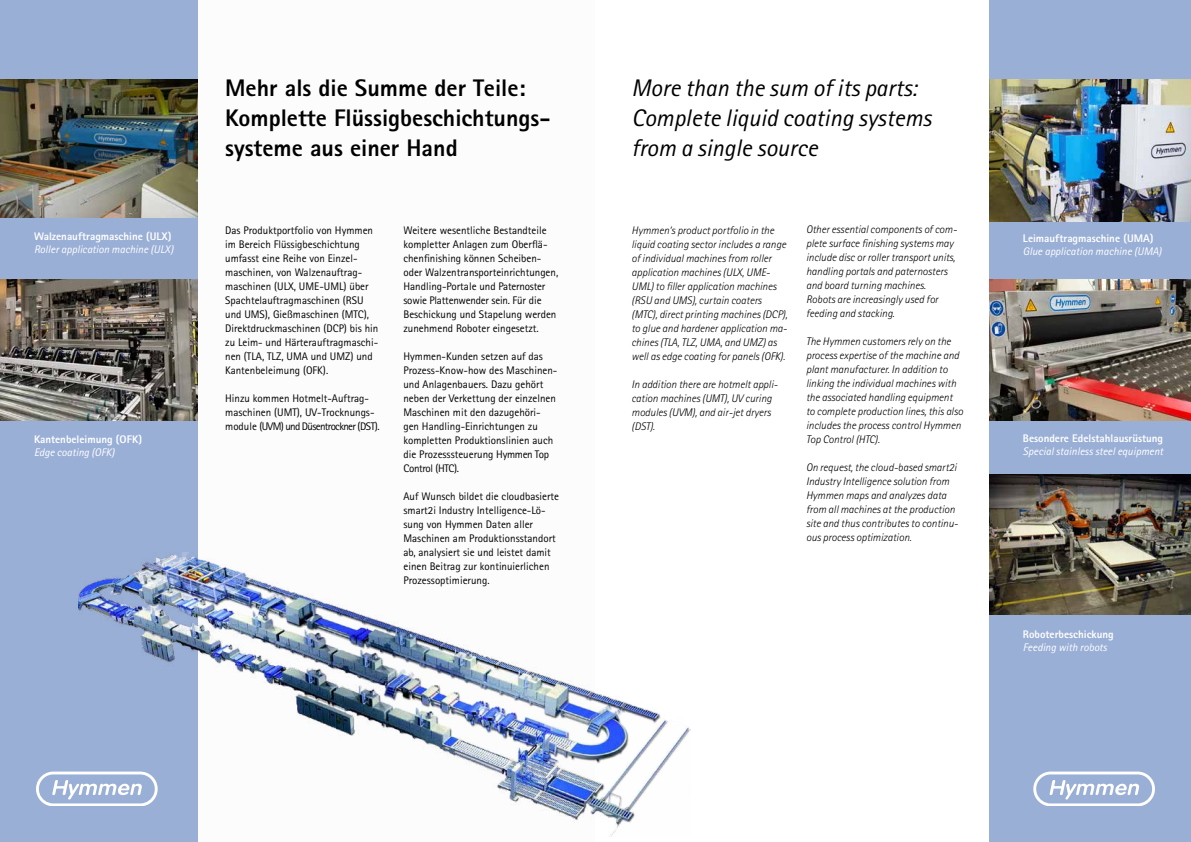
<style>
.page{position:relative;width:1191px;height:842px;background:#9aafd6}
.page>*{position:absolute;margin:0;border:0;box-sizing:border-box;transform-origin:0 0}
.t1{font:800 24px/30px "Rotis Sans Serif Std";color:#000}
.t2{font:italic 24px/30px "Rotis Sans Serif Std";color:#000}
.t3{font:11px/14px "Rotis Sans Serif Std";color:#000}
.t4{font:italic 300 11px/14px "Rotis Sans Serif Std";color:#000}
.t5{font:italic 11px "Rotis Sans Serif Std";color:#fff}
.t6{font:800 11px "Rotis Sans Serif Std";color:#fff}
</style>
<div class="page">
<img style="left:989px;top:79px;width:202px;height:142px">
<img style="left:989px;top:279px;width:202px;height:142px">
<img style="left:989px;top:475px;width:202px;height:140px">
<div style="left:595px;top:0;width:394px;height:842px;background:#fff"></div>
<svg style="left:1033px;top:772px;width:122px;height:34px"></svg>
<svg style="left:36px;top:772px;width:43px;height:34px"></svg>
<img style="left:0;top:79px;width:198px;height:139px">
<img style="left:0;top:279px;width:198px;height:142px">
<div style="left:198px;top:0;width:397px;height:842px;background:#fcfcfc"></div>
<img style="left:79px;top:552px;width:611px;height:285px">
<p class="t6" style="left:34px;top:229px;width:139px">Walzenauftragmaschine (ULX)</p>
<p class="t5" style="left:34px;top:243px;width:141px">Roller application machine (ULX)</p>
<p class="t6" style="left:34px;top:432px;width:109px">Kantenbeleimung (OFK)</p>
<p class="t5" style="left:34px;top:446px;width:82px">Edge coating (OFK)</p>
<h1 class="t1" style="left:225px;top:73px;width:327px">Mehr als die Summe der Teile:<br>Komplette Flüssigbeschichtungs&shy;systeme aus einer Hand</h1>
<p class="t3" style="left:225px;top:223px;width:155px">Das Produktportfolio von Hymmen im Bereich Flüssigbeschichtung umfasst eine Reihe von Einzel&shy;maschinen, von Walzenauftrag&shy;maschinen (ULX, UME-UML) über<br>Spachtelauftragmaschinen (RSU und UMS), Gießmaschinen (MTC),<br>Direktdruckmaschinen (DCP) bis hin zu Leim- und Härterauftragmaschi&shy;nen (TLA, TLZ, UMA und UMZ) und<br>Kantenbeleimung (OFK).</p>
<p class="t3" style="left:225px;top:391px;width:156px">Hinzu kommen Hotmelt-Auftrag&shy;maschinen (UMT), UV-Trocknungs&shy;module (UVM) und Düsentrockner (DST).</p>
<p class="t3" style="left:403px;top:223px;width:156px">Weitere wesentliche Bestandteile kompletter Anlagen zum Oberflä&shy;chenfinishing können Scheiben&shy;oder Walzentransporteinrichtungen, Handling-Portale und Paternoster sowie Plattenwender sein. Für die Beschickung und Stapelung werden zunehmend Roboter eingesetzt.</p>
<p class="t3" style="left:403px;top:349px;width:155px">Hymmen-Kunden setzen auf das<br>Prozess-Know-how des Maschinen&shy;und Anlagenbauers. Dazu gehört neben der Verkettung der einzelnen<br>Maschinen mit den dazugehöri&shy;gen Handling-Einrichtungen zu kompletten Produktionslinien auch die Prozesssteuerung Hymmen Top<br>Control (HTC).</p>
<p class="t3" style="left:403px;top:489px;width:157px">Auf Wunsch bildet die cloudbasierte smart2i Industry Intelligence-Lö&shy;sung von Hymmen Daten aller Maschinen am Produktionsstandort ab, analysiert sie und leistet damit einen Beitrag zur kontinuierlichen Prozessoptimierung.</p>
<h1 class="t2" style="left:631px;top:73px;width:301px">More than the sum of its parts:<br>Complete liquid coating systems from a single source</h1>
<p class="t4" style="left:631px;top:223px;width:157px">Hymmen‘s product portfolio in the liquid coating sector includes a range of individual machines from roller application machines (ULX, UME-UML) to filler application machines (RSU and UMS), curtain coaters (MTC), direct printing machines (DCP), to glue and hardener application ma&shy;chines (TLA, TLZ, UMA, and UMZ) as well as edge coating for panels (OFK).</p>
<p class="t4" style="left:631px;top:377px;width:148px">In addition there are hotmelt appli&shy;cation machines (UMT), UV curing modules (UVM), and air-jet dryers (DST).</p>
<p class="t4" style="left:806px;top:222px;width:152px">Other essential components of com&shy;plete surface finishing systems may include disc or roller transport units, handling portals and paternosters and board turning machines.<br>Robots are increasingly used for feeding and stacking.</p>
<p class="t4" style="left:806px;top:334px;width:158px">The Hymmen customers rely on the process expertise of the machine and plant manufacturer. In addition to linking the individual machines with the associated handling equipment to complete production lines, this also includes the process control Hymmen Top Control (HTC).</p>
<p class="t4" style="left:806px;top:460px;width:154px">On request, the cloud-based smart2i Industry Intelligence solution from Hymmen maps and analyzes data from all machines at the production site and thus contributes to continu&shy;ous process optimization.</p>
<p class="t6" style="left:1023px;top:231px;width:132px">Leimauftragmaschine (UMA)</p>
<p class="t5" style="left:1023px;top:245px;width:140px">Glue application machine (UMA)</p>
<p class="t6" style="left:1023px;top:431px;width:142px">Besondere Edelstahlausrüstung</p>
<p class="t5" style="left:1023px;top:445px;width:142px">Special stainless steel equipment</p>
<p class="t6" style="left:1023px;top:627px;width:92px">Roboterbeschickung</p>
<p class="t5" style="left:1023px;top:641px;width:86px">Feeding with robots</p>
</div>
